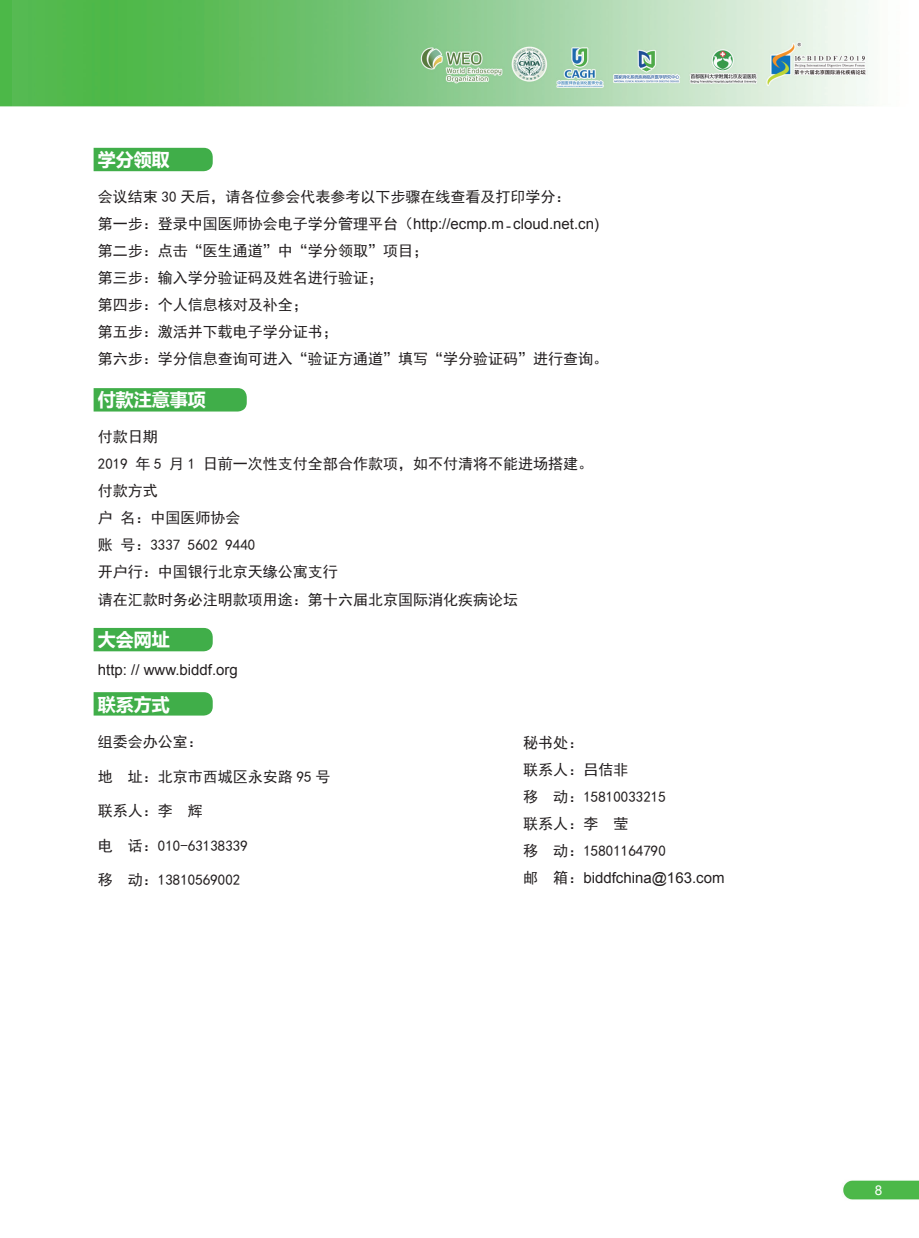
<style>
.page{position:relative;width:919px;height:1238px;background:#fff}
.page>*{position:absolute;margin:0;border:0;box-sizing:border-box;transform-origin:0 0}
.t1{font:700 18px "Microsoft Ya Hei";color:#fff}
.t2{font:15px/27px "Sim Hei";color:#231f20}
.t3{font:15px "Arial";color:#231f20}
.t4{font:13.5px "Arial";color:#fff}
.s1{font-family:"Sim Hei"}
</style>
<div class="page">
<img style="left:0;top:1px;width:918px;height:1199px">
<div style="left:94px;top:148px;width:119px;height:23px;background:#40ae49"></div>
<div style="left:94px;top:628px;width:119px;height:23px;background:#40ae49"></div>
<div style="left:94px;top:692px;width:119px;height:23px;background:#40ae49"></div>
<div style="left:94px;top:388px;width:153px;height:23px;background:#40ae49"></div>
<p class="t1" style="left:98px;top:147px;width:73px">学分领取</p>
<p class="t2" style="left:98px;top:183px;width:474px">会议结束 30 天后，请各位参会代表参考以下步骤在线查看及打印学分：</p>
<p class="t3" style="left:98px;top:214px;width:502px"><span class="s1">第一步：登录中国医师协会电子学分管理平台（</span>http://ecmp.m - cloud.net.cn)</p>
<p class="t2" style="left:98px;top:237px;width:511px">第二步：点击“医生通道”中“学分领取”项目；<br>第三步：输入学分验证码及姓名进行验证；<br>第四步：个人信息核对及补全；<br>第五步：激活并下载电子学分证书；<br>第六步：学分信息查询可进入“验证方通道”填写“学分验证码”进行查询。</p>
<p class="t1" style="left:98px;top:387px;width:109px">付款注意事项</p>
<p class="t2" style="left:98px;top:423px;width:497px">付款日期<br>2019 年 5 月 1 日前一次性支付全部合作款项，如不付清将不能进场搭建。付款方式<br>户 名：中国医师协会<br>账 号：3337 5602 9440<br>开户行：中国银行北京天缘公寓支行<br>请在汇款时务必注明款项用途：第十六届北京国际消化疾病论坛</p>
<p class="t1" style="left:98px;top:627px;width:73px">大会网址</p>
<p class="t3" style="left:98px;top:660px;width:142px">http: // www.biddf.org</p>
<p class="t1" style="left:98px;top:691px;width:73px">联系方式</p>
<p class="t2" style="left:98px;top:728px;width:107px">组委会办公室：</p>
<p class="t2" style="left:98px;top:762px;width:234px">地 址：北京市西城区永安路 95 号</p>
<p class="t2" style="left:98px;top:797px;width:107px">联系人：李 辉</p>
<p class="t2" style="left:98px;top:831px;width:152px">电 话：010-63138339</p>
<p class="t2" style="left:98px;top:866px;width:144px">移 动：13810569002</p>
<p class="t2" style="left:523px;top:728px;width:144px">秘书处：<br>联系人：吕佶非<br>移 动：15810033215联系人：李 莹<br>移 动：15801164790</p>
<p class="t3" style="left:523px;top:867px;width:203px"><span class="s1">邮 箱：</span>biddfchina@163.com</p>
<p class="t4" style="left:874px;top:1181px;width:9px">8</p>
</div>
